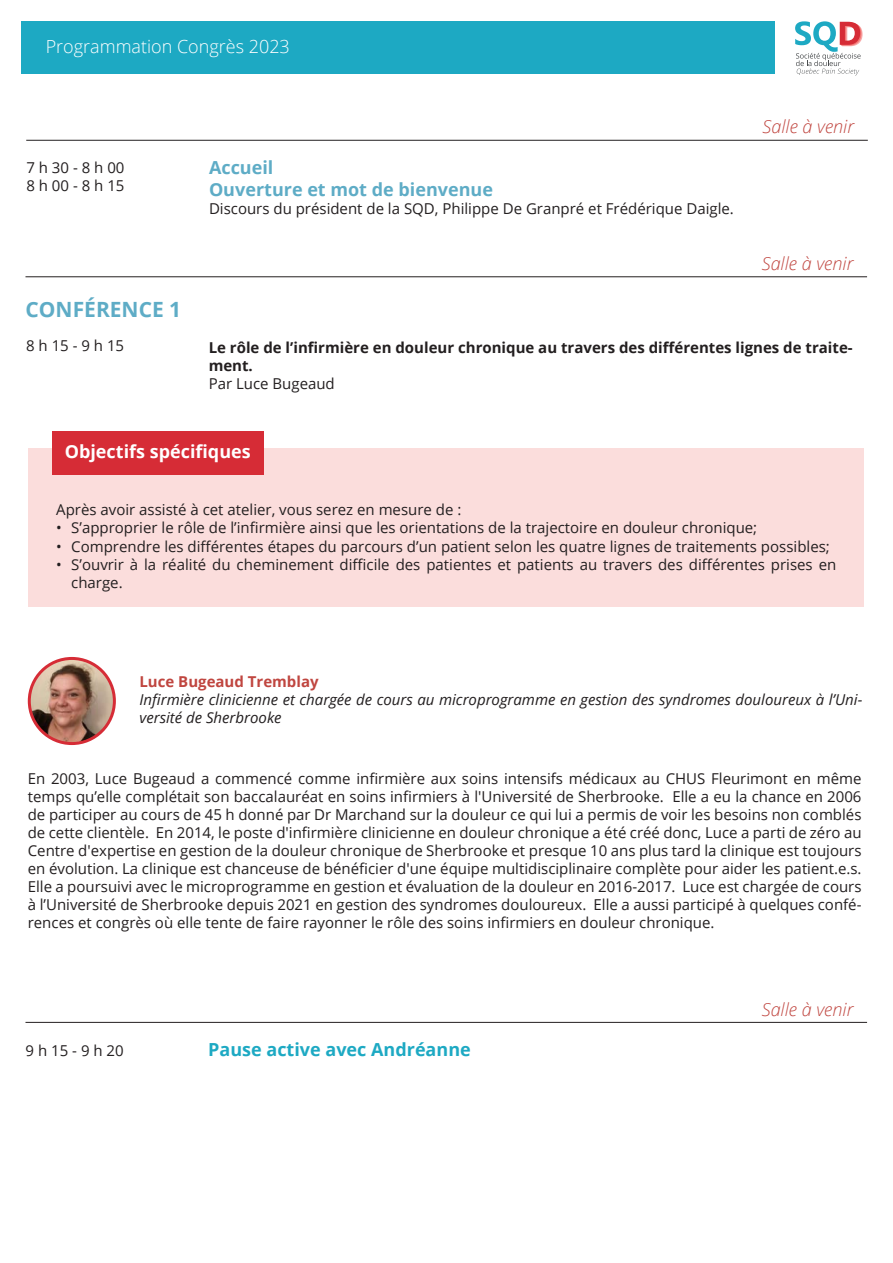
<style>
.page{position:relative;width:893px;height:1263px;background:#fff}
.page>*{position:absolute;margin:0;border:0;box-sizing:border-box;transform-origin:0 0}
.t1{font:700 21px "Open Sans";color:#5eacc6}
.t2{font:italic 300 18px "Open Sans";color:#c04640}
.t3{font:700 18px/21.6px "Open Sans";color:#5eacc6}
.t4{font:700 18px "Open Sans";color:#1da9c3}
.t5{font:300 18px "Open Sans";color:#fff}
.t6{font:700 18px "Open Sans";color:#fff}
.t7{font:15px/18px "Open Sans";color:#231f20}
.t8{font:italic 15px/18px "Open Sans";color:#231f20}
.t9{font:700 15px/18px "Open Sans";color:#231f20}
.t10{font:700 15px "Open Sans";color:#c04640}
</style>
<div class="page">
<hr style="left:26px;top:140px;width:842px;height:1px;background:#231f20">
<hr style="left:26px;top:276px;width:841px;height:1px;background:#231f20">
<hr style="left:26px;top:1022px;width:841px;height:1px;background:#231f20">
<div style="left:28px;top:448px;width:835px;height:158px;background:#fbdddc"></div>
<div style="left:52px;top:431px;width:212px;height:43px;background:#d62c36"></div>
<img style="left:30px;top:659px;width:84px;height:84px;border-radius:42px">
<div style="left:28px;top:657px;width:88px;height:88px;border:3px solid #d62c36;border-radius:50%"></div>
<div style="left:22px;top:21px;width:753px;height:53px;background:#1da9c3"></div>
<svg style="left:795px;top:21px;width:67px;height:54px"></svg>
<p class="t5" style="left:46px;top:34px;width:246px">Programmation Congrès 2023</p>
<p class="t7" style="left:26px;top:159px;width:100px">7 h 30 - 8 h 00<br>8 h 00 - 8 h 15</p>
<p class="t3" style="left:209px;top:156px;width:286px">Accueil<br>Ouverture et mot de bienvenue</p>
<p class="t7" style="left:209px;top:199px;width:526px">Discours du président de la SQD, Philippe De Granpré et Frédérique Daigle.</p>
<h1 class="t1" style="left:26px;top:295px;width:157px">CONFÉRENCE 1</h1>
<p class="t2" style="left:762px;top:114px;width:93px">Salle à venir</p>
<p class="t2" style="left:762px;top:251px;width:93px">Salle à venir</p>
<p class="t7" style="left:26px;top:336px;width:100px">8 h 15 - 9 h 15</p>
<p class="t9" style="left:209px;top:339px;width:645px">Le rôle de l’infirmière en douleur chronique au travers des différentes lignes de traite&shy;ment.</p>
<p class="t7" style="left:209px;top:375px;width:128px">Par Luce Bugeaud</p>
<p class="t6" style="left:65px;top:438px;width:187px">Objectifs spécifiques</p>
<p class="t7" style="left:56px;top:501px;width:407px">Après avoir assisté à cet atelier, vous serez en mesure de :</p>
<p class="t7" style="left:56px;top:519px;width:702px">• S’approprier le rôle de l’infirmière ainsi que les orientations de la trajectoire en douleur chronique;</p>
<p class="t7" style="left:56px;top:537px;width:775px">• Comprendre les différentes étapes du parcours d’un patient selon les quatre lignes de traitements possibles;</p>
<p class="t7" style="left:71px;top:555px;width:767px;text-indent:-15px">• S’ouvrir à la réalité du cheminement difficile des patientes et patients au travers des différentes prises en charge.</p>
<p class="t10" style="left:139px;top:671px;width:181px">Luce Bugeaud Tremblay</p>
<p class="t8" style="left:139px;top:690px;width:724px">Infirmière clinicienne et chargée de cours au microprogramme en gestion des syndromes douloureux à l’Uni&shy;versité de Sherbrooke</p>
<p class="t7" style="left:28px;top:769px;width:835px;text-align:justify">En 2003, Luce Bugeaud a commencé comme infirmière aux soins intensifs médicaux au CHUS Fleurimont en même temps qu’elle complétait son baccalauréat en soins infirmiers à l'Université de Sherbrooke. Elle a eu la chance en 2006 de participer au cours de 45 h donné par Dr Marchand sur la douleur ce qui lui a permis de voir les besoins non comblés de cette clientèle. En 2014, le poste d'infirmière clinicienne en douleur chronique a été créé donc, Luce a parti de zéro au Centre d'expertise en gestion de la douleur chronique de Sherbrooke et presque 10 ans plus tard la clinique est toujours en évolution. La clinique est chanceuse de bénéficier d'une équipe multidisciplinaire complète pour aider les patient.e.s.<br>Elle a poursuivi avec le microprogramme en gestion et évaluation de la douleur en 2016-2017. Luce est chargée de cours à l’Université de Sherbrooke depuis 2021 en gestion des syndromes douloureux. Elle a aussi participé à quelques confé&shy;rences et congrès où elle tente de faire rayonner le rôle des soins infirmiers en douleur chronique.</p>
<p class="t7" style="left:26px;top:1041px;width:100px">9 h 15 - 9 h 20</p>
<p class="t4" style="left:208px;top:1037px;width:264px">Pause active avec Andréanne</p>
<p class="t2" style="left:762px;top:996px;width:93px">Salle à venir</p>
</div>
